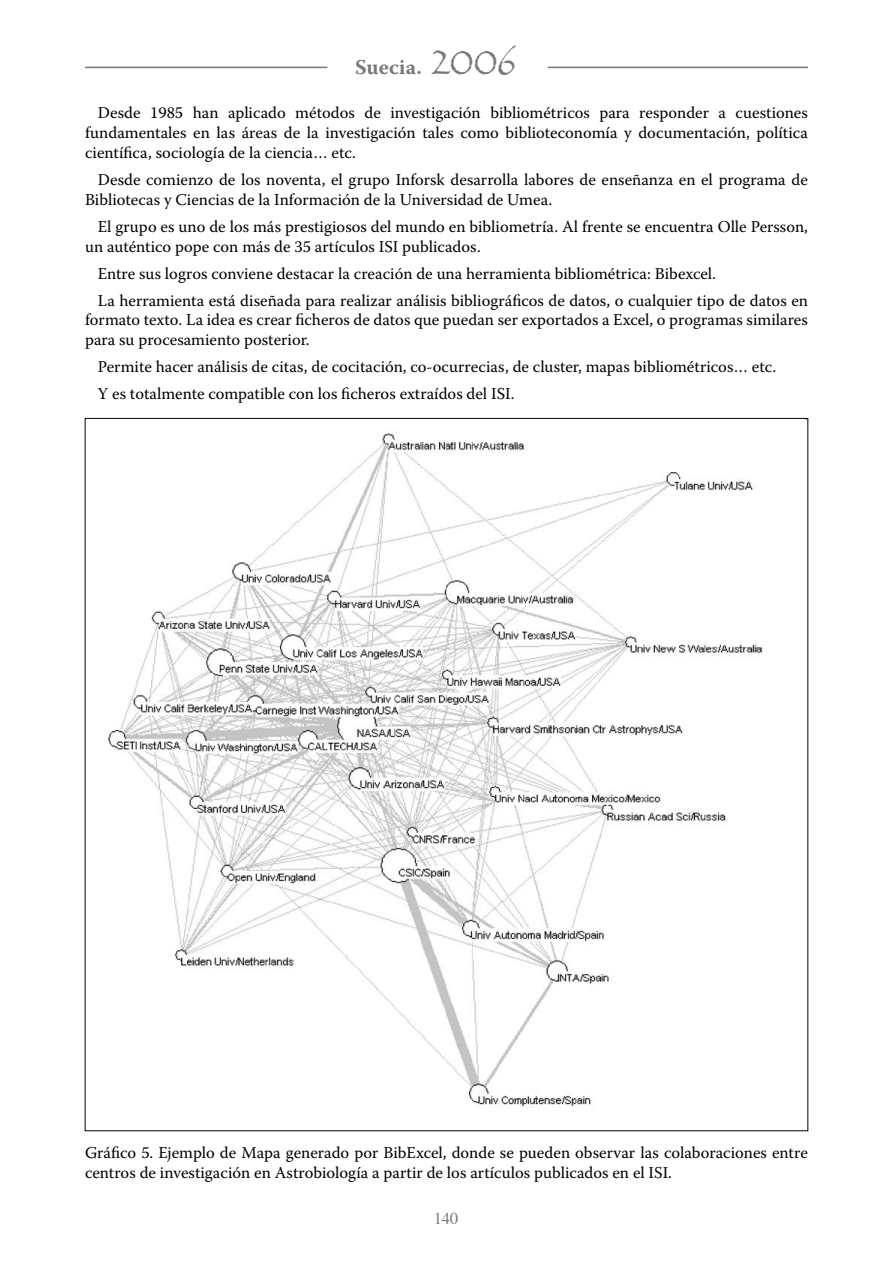
<style>
.page{position:relative;width:893px;height:1263px;background:#fff}
.page>*{position:absolute;margin:0;border:0;box-sizing:border-box;transform-origin:0 0}
.t1{font:700 21px "Warnock Pro";letter-spacing:.005em;color:#787878}
.t2{font:16.5px/19.8px "Warnock Pro";color:#000}
.t3{font:16.5px "Times";color:#787878}
.s1{font-family:"Papyrus";font-weight:400;font-size:36px}
</style>
<div class="page">
<hr style="left:548px;top:67px;width:260px;height:1px;background:#787878">
<hr style="left:85px;top:67px;width:242px;height:1px;background:#787878">
<img style="left:108px;top:433px;width:655px;height:674px">
<p class="t1" style="left:355px;top:54px;width:163px">Suecia. <span class="s1">2006</span></p>
<p class="t2" style="left:85px;top:103px;width:724px;text-align:justify;text-indent:13px">Desde 1985 han aplicado métodos de investigación bibliométricos para responder a cuestiones fundamentales en las áreas de la investigación tales como biblioteconomía y documentación, política científica, sociología de la ciencia… etc.</p>
<p class="t2" style="left:85px;top:169px;width:724px;text-indent:13px">Desde comienzo de los noventa, el grupo Inforsk desarrolla labores de enseñanza en el programa de<br>Bibliotecas y Ciencias de la Información de la Universidad de Umea.</p>
<p class="t2" style="left:85px;top:216px;width:724px;text-indent:13px">El grupo es uno de los más prestigiosos del mundo en bibliometría. Al frente se encuentra Olle Persson, un auténtico pope con más de 35 artículos ISI publicados.</p>
<p class="t2" style="left:98px;top:259px;width:712px;line-height:27px">Entre sus logros conviene destacar la creación de una herramienta bibliométrica: Bibexcel.<br>La herramienta está diseñada para realizar análisis bibliográficos de datos, o cualquier tipo de datos en</p>
<p class="t2" style="left:85px;top:310px;width:724px">formato texto. La idea es crear ficheros de datos que puedan ser exportados a Excel, o programas similares para su procesamiento posterior.</p>
<p class="t2" style="left:98px;top:353px;width:680px;line-height:27px">Permite hacer análisis de citas, de cocitación, co-ocurrecias, de cluster, mapas bibliométricos… etc.<br>Y es totalmente compatible con los ficheros extraídos del ISI.</p>
<p class="t2" style="left:85px;top:1142px;width:724px">Gráfico 5. Ejemplo de Mapa generado por BibExcel, donde se pueden observar las colaboraciones entre centros de investigación en Astrobiología a partir de los artículos publicados en el ISI.</p>
<p class="t3" style="left:434px;top:1203px;width:26px">140</p>
</div>
